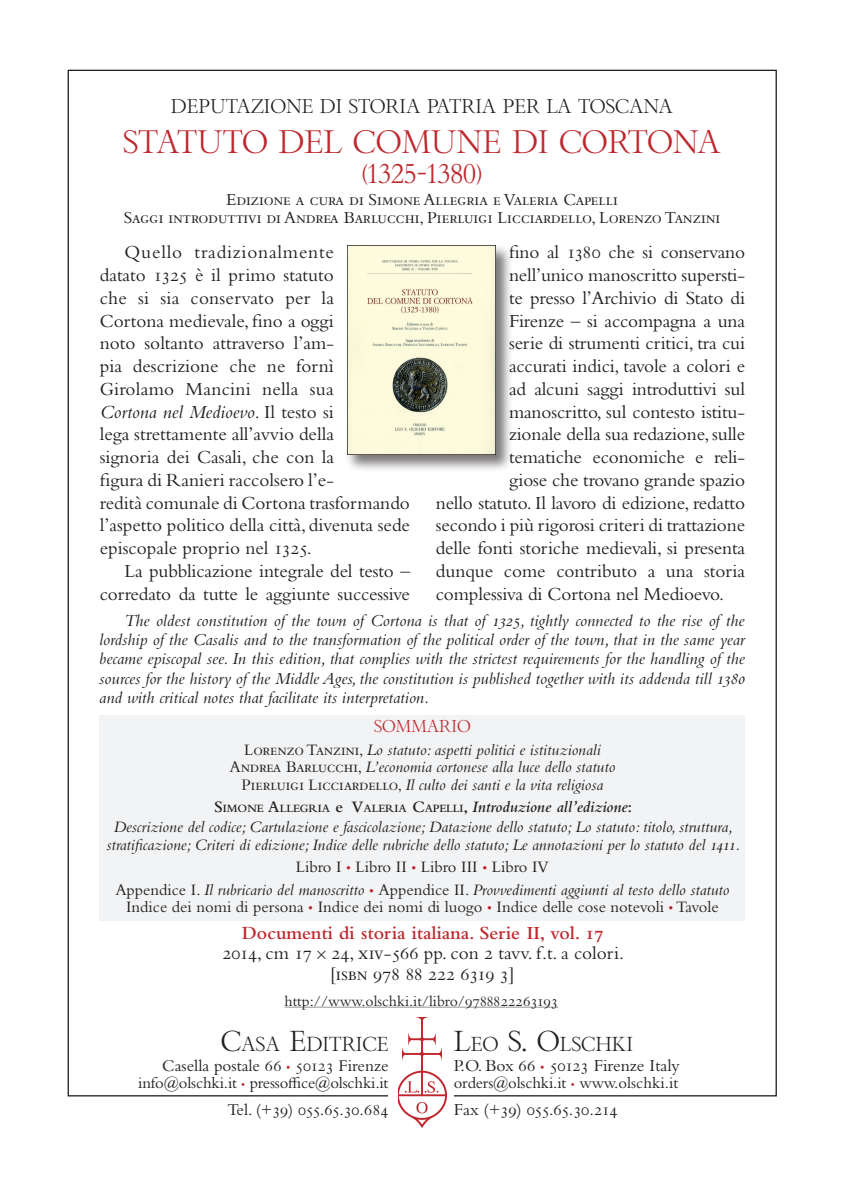
<style>
.page{position:relative;width:844px;height:1191px;background:#fff}
.page>*{position:absolute;margin:0;border:0;box-sizing:border-box;transform-origin:0 0}
._2_titolo{font:31.5px "Bembo Titling MT Std";color:#be272d}
._2_titolo-2{font:26.25px "Bembo Titling MT Std";color:#be272d}
.t1{font:19.6px "Bembo Titling MT Std";color:#231f20}
._5_testo{font:19.25px/22.8px "Bembo Std";color:#231f20}
._7_dati{font:19.25px "Bembo Std";color:#231f20}
._6_collana{font:600 19.25px "Bembo Std";color:#be272d}
._1_autore{font:19.25px "Bembo Titling MT Std";color:#231f20}
._5_testo_inglese{font:italic 17.5px/19.2px "Bembo Std";color:#231f20;text-align:justify}
._4_curatore{font:17.5px "Bembo Std";letter-spacing:-.02em;color:#231f20}
._4_curatore-2{font:17.5px "Bembo Std";color:#231f20}
.t2{font:17.15px "Bembo Std";color:#231f20}
.t3{font:17.15px "Bembo Std";letter-spacing:-.02em;color:#231f20}
.t4{font:italic 16.62px/17.5px "Bembo Std";color:#231f20;text-align:center}
.t5{font:16.62px "Bembo Std";letter-spacing:-.01em;color:#231f20}
.t6{font:16.62px "Bembo Titling MT Std";color:#be272d}
.link_scheda_libro{font:15.75px "Bembo Std";color:#231f20}
.t7{font:600 11.72px "Bembo Std";color:#231f20}
.s1{font-style:italic}
.s2{font-style:normal}
.s3{font-size:16.62px}
.s4{font-style:italic;font-size:16.62px}
.s5{font-size:13.65px;color:#be272d}
.s6{font-style:normal;font-size:13.65px;color:#be272d}
.s7{font-family:"Bembo Cost"}
.s8{font-size:28px}
.s9{font-size:11.9px;color:#be272d}
.s10{font-size:11.38px;color:#be272d}
.s11{font-size:12.25px;color:#be272d}
</style>
<div class="page">
<img style="left:398px;top:1017px;width:48px;height:110px">
<div style="left:100px;top:715px;width:645px;height:206px;background:#f2f3f4"></div>
<div style="left:345px;top:243px;width:167px;height:229px;background:#231f20;opacity:.6"></div>
<img style="left:347px;top:245px;width:149px;height:210px">
<hr style="left:284px;top:1006px;width:274px;height:1px;background:#939598">
<p class="_1_autore" style="left:171px;top:95px;width:503px">DEPUTAZIONE DI STORIA PATRIA PER LA TOSCANA</p>
<p class="_2_titolo" style="left:123px;top:123px;width:599px">STATUTO DEL COMUNE DI CORTONA</p>
<p class="_2_titolo-2" style="left:361px;top:158px;width:123px">(1325-1380)</p>
<p class="_4_curatore" style="left:226px;top:190px;width:393px">Edizione a cura di Simone Allegria e Valeria Capelli</p>
<p class="_4_curatore" style="left:124px;top:207px;width:597px">Saggi introduttivi di Andrea Barlucchi, Pierluigi Licciardello, Lorenzo Tanzini</p>
<p class="_5_testo" style="left:509px;top:240px;width:237px">fino al 1380 che si conservano</p>
<p class="_5_testo" style="left:509px;top:263px;width:237px">nell’unico manoscritto supersti-</p>
<p class="_5_testo" style="left:509px;top:286px;width:237px">te presso l’Archivio di Stato di</p>
<p class="_5_testo" style="left:509px;top:309px;width:237px">Firenze – si accompagna a una</p>
<p class="_5_testo" style="left:509px;top:331px;width:237px">serie di strumenti critici, tra cui</p>
<p class="_5_testo" style="left:509px;top:354px;width:237px">accurati indici, tavole a colori e</p>
<p class="_5_testo" style="left:509px;top:377px;width:237px">ad alcuni saggi introduttivi sul</p>
<p class="_5_testo" style="left:509px;top:400px;width:237px">manoscritto, sul contesto istitu-</p>
<p class="_5_testo" style="left:509px;top:422px;width:237px">zionale della sua redazione, sulle</p>
<p class="_5_testo" style="left:509px;top:445px;width:237px">tematiche economiche e reli-</p>
<p class="_5_testo" style="left:509px;top:468px;width:237px">giose che trovano grande spazio</p>
<p class="_5_testo" style="left:435px;top:491px;width:311px">nello statuto. Il lavoro di edizione, redatto</p>
<p class="_5_testo" style="left:435px;top:513px;width:311px">secondo i più rigorosi criteri di trattazione</p>
<p class="_5_testo" style="left:435px;top:536px;width:311px">delle fonti storiche medievali, si presenta</p>
<p class="_5_testo" style="left:435px;top:559px;width:311px">dunque come contributo a una storia</p>
<p class="_5_testo" style="left:435px;top:582px;width:289px">complessiva di Cortona nel Medioevo.</p>
<p class="_5_testo_inglese" style="left:99px;top:610px;width:646px;text-indent:25px">The oldest constitution of the town of Cortona is that of 1325, tightly connected to the rise of the lordship of the Casalis and to the transformation of the political order of the town, that in the same year became episcopal see. In this edition, that complies with the strictest requirements for the handling of the sources for the history of the Middle Ages, the constitution is published together with its addenda till 1380 and with critical notes that facilitate its interpretation.</p>
<p class="_5_testo" style="left:100px;top:240px;width:312px;text-indent:25px">Quello tradizionalmente<br>datato 1325 è il primo statuto<br>che si sia conservato per la<br>Cortona medievale, fino a oggi<br>noto soltanto attraverso l’am-<br>pia descrizione che ne fornì<br>Girolamo Mancini nella sua<br><span class="s1">Cortona nel Medioevo</span>. Il testo si<br>lega strettamente all’avvio della<br>signoria dei Casali, che con la<br>figura di Ranieri raccolsero l’e-<br>redità comunale di Cortona trasformando l’aspetto politico della città, divenuta sede episcopale proprio nel 1325.</p>
<p class="_5_testo" style="left:100px;top:559px;width:312px;text-align:right">La pubblicazione integrale del testo – corredato da tutte le aggiunte successive</p>
<p class="t6" style="left:374px;top:716px;width:98px">SOMMARIO</p>
<p class="t4" style="left:229px;top:740px;width:387px"><span class="s2">Lorenzo Tanzini,</span> Lo statuto: aspetti politici e istituzionali<br><span class="s2">Andrea Barlucchi,</span> L’economia cortonese alla luce dello statuto<br><span class="s2">Pierluigi Licciardello,</span> Il culto dei santi e la vita religiosa</p>
<p class="t7" style="left:214px;top:802px;width:419px"><span class="s3">S</span>IMONE <span class="s3">A</span>LLEGRIA <span class="s3">e</span> <span class="s3">V</span>ALERIA <span class="s3">C</span>APELLI<span class="s3">,</span> <span class="s4">Introduzione all’edizione</span><span class="s3">:</span></p>
<p class="t4" style="left:106px;top:818px;width:635px">Descrizione del codice; Cartulazione e fascicolazione; Datazione dello statuto; Lo statuto: titolo, struttura, stratificazione; Criteri di edizione; Indice delle rubriche dello statuto; Le annotazioni per lo statuto del 1411.</p>
<p class="t5" style="left:296px;top:857px;width:254px">Libro I <span class="s5">•</span> Libro II <span class="s5">•</span> Libro III <span class="s5">•</span> Libro IV</p>
<p class="t4" style="left:115px;top:880px;width:615px"><span class="s2">Appendice I.</span> Il rubricario del manoscritto <span class="s6">•</span> <span class="s2">Appendice II.</span> Provvedimenti aggiunti al testo dello statuto</p>
<p class="t5" style="left:126px;top:897px;width:594px">Indice dei nomi di persona <span class="s5">•</span> Indice dei nomi di luogo <span class="s5">•</span> Indice delle cose notevoli <span class="s5">•</span> Tavole</p>
<p class="_6_collana" style="left:242px;top:922px;width:363px">Documenti di storia italiana. Serie II, vol. 17</p>
<p class="_7_dati" style="left:222px;top:942px;width:403px">2014, cm 17 <span class="s7">¥</span> 24, xiv-566 pp. con 2 tavv. f.t. a colori.</p>
<p class="_7_dati" style="left:330px;top:962px;width:186px">[isbn 978 88 222 6319 3]</p>
<p class="link_scheda_libro" style="left:284px;top:991px;width:275px">http://www.olschki.it/libro/9788822263193</p>
<p class="t1" style="left:221px;top:1031px;width:169px"><span class="s8">C</span>ASA <span class="s8">E</span>DITRICE</p>
<p class="t2" style="left:162px;top:1055px;width:228px">Casella postale 66 <span class="s9">•</span> 50123 Firenze</p>
<p class="t5" style="left:138px;top:1073px;width:251px">info@olschki.it <span class="s10">•</span> pressoffice@olschki.it</p>
<p class="t3" style="left:227px;top:1099px;width:162px">Tel. (+39) 055.65.30.684</p>
<p class="t1" style="left:453px;top:1031px;width:181px"><span class="s8">L</span>EO <span class="s8">S. O</span>LSCHKI</p>
<p class="_4_curatore-2" style="left:453px;top:1054px;width:227px">P.O. Box 66 <span class="s11">•</span> 50123 Firenze Italy</p>
<p class="t5" style="left:453px;top:1073px;width:226px">orders@olschki.it <span class="s10">•</span> www.olschki.it</p>
<p class="_4_curatore" style="left:453px;top:1098px;width:165px">Fax (+39) 055.65.30.214</p>
</div>
